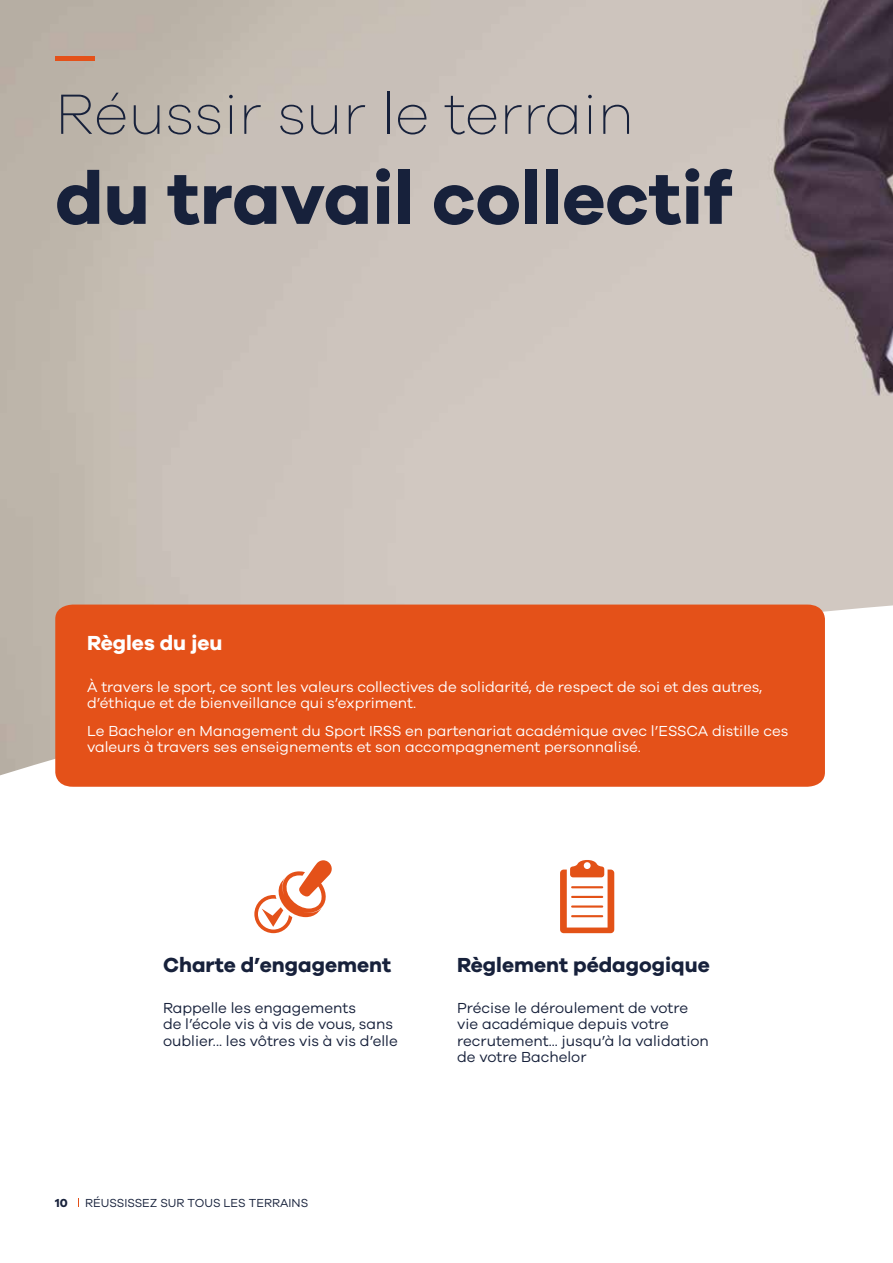
<style>
.page{position:relative;width:893px;height:1263px;background:#fff}
.page>*{position:absolute;margin:0;border:0;box-sizing:border-box;transform-origin:0 0}
.t1{font:700 75px "Galano Grotesque";color:#17213b}
.t2{font:200 58.5px "Galano Grotesque";color:#17213b}
.t3{font:700 21px "Galano Grotesque";color:#17213b}
.t4{font:700 21px "Galano Grotesque";color:#fff}
.t5{font:15px/16.2px "Galano Grotesque";color:#fff}
.t6{font:15px/16.2px "Galano Grotesque";color:#17213b}
.t7{font:12px "Galano Grotesque";color:#17213b}
.t8{font:700 12px "Galano Grotesque";color:#17213b}
</style>
<div class="page">
<img style="left:0;top:0;width:893px;height:590px">
<svg style="left:0;top:590px;width:893px;height:617px"></svg>
<div style="left:55px;top:56px;width:40px;height:5px;background:#e45119"></div>
<div style="left:55px;top:604px;width:770px;height:183px;background:#e45119"></div>
<svg style="left:254px;top:860px;width:80px;height:73px"></svg>
<svg style="left:560px;top:859px;width:54px;height:74px"></svg>
<hr style="left:571px;top:886px;width:32px;height:2px;background:#e35217">
<hr style="left:571px;top:896px;width:32px;height:2px;background:#e35217">
<hr style="left:571px;top:905px;width:32px;height:3px;background:#e35217">
<hr style="left:571px;top:915px;width:32px;height:2px;background:#e35217">
<h2 class="t2" style="left:55px;top:79px;width:580px">Réussir sur le terrain</h2>
<h1 class="t1" style="left:55px;top:152px;width:678px">du travail collectif</h1>
<h3 class="t4" style="left:87px;top:630px;width:137px">Règles du jeu</h3>
<p class="t5" style="left:87px;top:678px;width:677px">à travers le sport, ce sont les valeurs collectives de solidarité, de respect de soi et des autres, d’éthique et de bienveillance qui s’expriment.</p>
<p class="t5" style="left:87px;top:722px;width:703px">Le Bachelor en Management du Sport IRSS en partenariat académique avec l’ESSCA distille ces valeurs à travers ses enseignements et son accompagnement personnalisé.</p>
<h3 class="t3" style="left:163px;top:952px;width:230px">Charte d’engagement</h3>
<p class="t6" style="left:163px;top:1000px;width:236px">Rappelle les engagements<br>de l’école vis à vis de vous, sans oublier... les vôtres vis à vis d’elle</p>
<p class="t8" style="left:55px;top:1195px;width:14px">10</p>
<p class="t7" style="left:85px;top:1195px;width:225px">RÉUSSISSEZ SUR TOUS LES TERRAINS</p>
<h3 class="t3" style="left:457px;top:952px;width:254px">Règlement pédagogique</h3>
<p class="t6" style="left:457px;top:1000px;width:253px">Précise le déroulement de votre vie académique depuis votre recrutement... jusqu’à la validation de votre Bachelor</p>
</div>
